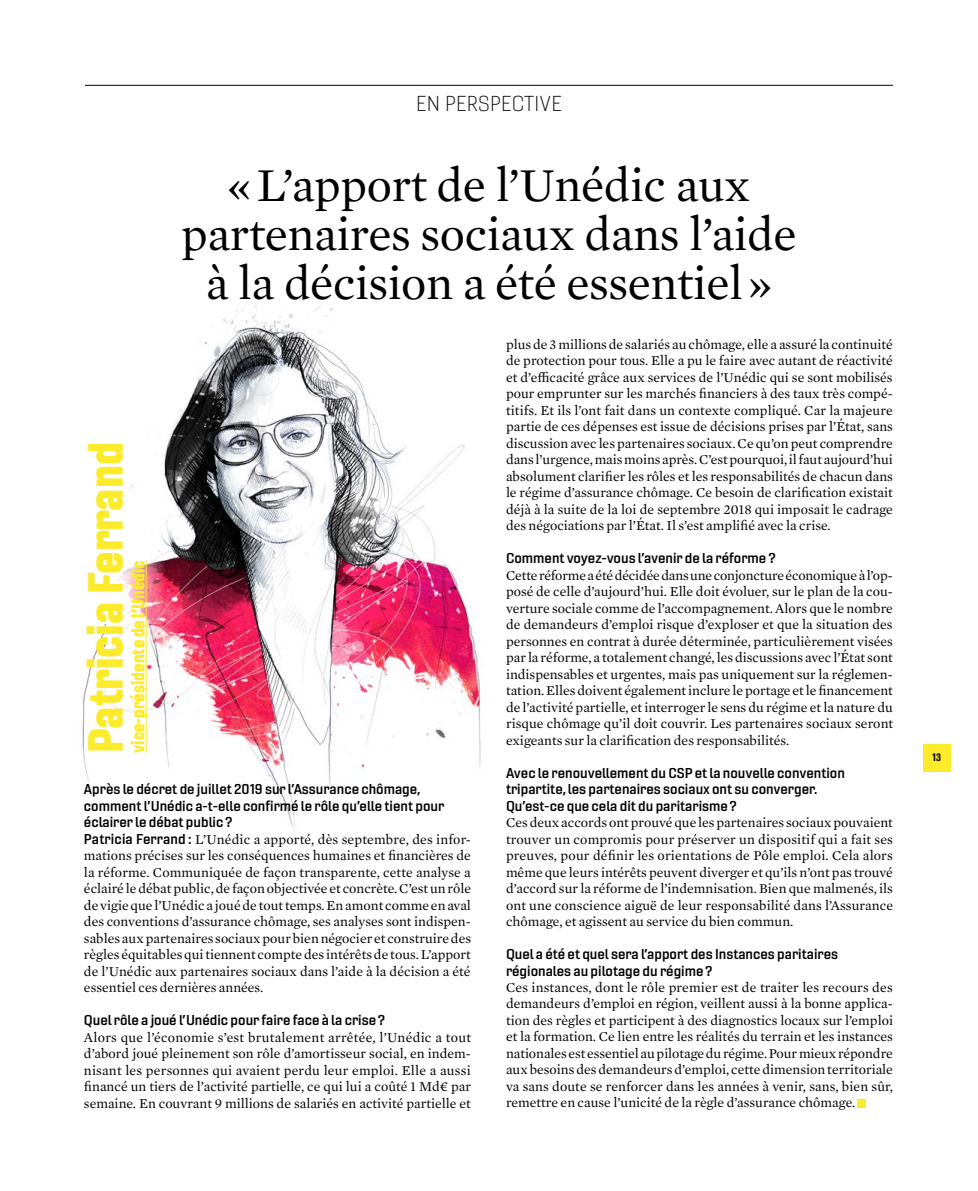
<style>
.page{position:relative;width:978px;height:1191px;background:#fff}
.page>*{position:absolute;margin:0;border:0;box-sizing:border-box;transform-origin:0 0}
.t1{font:48px/49.5px "Mercury Text G1";letter-spacing:-.01em;color:#000;text-align:center}
.t2{font:48px "Gineso Con Bla";color:#fceb2b}
.t3{font:21px "Gineso Ext Thi";letter-spacing:.01em;color:#000}
.t4{font:18px "Gineso Con Bla";color:#fceb2b}
.t5{font:13.8px/16.5px "Mercury Text G1";color:#000;text-align:justify}
.t6{font:13.8px/16.5px "Gineso Ext Dem";color:#000}
.t7{font:10.5px "Gineso Con Bol";color:#000}
.s1{font-family:"Gineso Ext Dem"}
</style>
<div class="page">
<div style="left:923px;top:743px;width:28px;height:28px;background:#fceb2b"></div>
<img style="left:82px;top:306px;width:399px;height:524px">
<hr style="left:85px;top:85px;width:808px;height:1px;background:#000">
<div style="left:857px;top:1098px;width:9px;height:9px;background:#fceb2b"></div>
<svg style="left:82px;top:514px;width:83px;height:109px"></svg>
<hr style="left:146px;top:560px;width:1px;height:193px;background:#fceb2b">
<h2 class="t3" style="left:416px;top:91px;width:147px">EN PERSPECTIVE</h2>
<h1 class="t1" style="left:181px;top:157px;width:617px">« L’apport de l’Unédic aux partenaires sociaux dans l’aide à la décision a été essentiel »</h1>
<h1 class="t2" style="left:74px;top:753px;width:312px;rotate:-90deg">Patricia Ferrand</h1>
<h3 class="t4" style="left:126px;top:753px;width:194px;rotate:-90deg">vice-présidente de l’Unédic</h3>
<p class="t6" style="left:84px;top:781px;width:362px">Après le décret de juillet 2019 sur l’Assurance chômage, comment l’Unédic a-t-elle confirmé le rôle qu’elle tient pour éclairer le débat public ?</p>
<p class="t5" style="left:84px;top:830px;width:389px"><span class="s1">Patricia Ferrand :</span> L’Unédic a apporté, dès septembre, des infor&shy;mations précises sur les conséquences humaines et financières de la réforme. Communiquée de façon transparente, cette analyse a éclairé le débat public, de façon objectivée et concrète. C’est un rôle de vigie que l’Unédic a joué de tout temps. En amont comme en aval des conventions d’assurance chômage, ses analyses sont indispen&shy;sables aux partenaires sociaux pour bien négocier et construire des règles équitables qui tiennent compte des intérêts de tous. L’apport de l’Unédic aux partenaires sociaux dans l’aide à la décision a été essentiel ces dernières années.</p>
<p class="t6" style="left:84px;top:1011px;width:303px">Quel rôle a joué l’Unédic pour faire face à la crise ?</p>
<p class="t5" style="left:84px;top:1028px;width:389px">Alors que l’économie s’est brutalement arrêtée, l’Unédic a tout d’abord joué pleinement son rôle d’amortisseur social, en indem&shy;nisant les personnes qui avaient perdu leur emploi. Elle a aussi financé un tiers de l’activité partielle, ce qui lui a coûté 1 Md€ par semaine. En couvrant 9 millions de salariés en activité partielle et</p>
<p class="t5" style="left:506px;top:335px;width:388px">plus de 3 millions de salariés au chômage, elle a assuré la continuité de protection pour tous. Elle a pu le faire avec autant de réactivité et d’efficacité grâce aux services de l’Unédic qui se sont mobilisés pour emprunter sur les marchés financiers à des taux très compé&shy;titifs. Et ils l’ont fait dans un contexte compliqué. Car la majeure partie de ces dépenses est issue de décisions prises par l’État, sans discussion avec les partenaires sociaux. Ce qu’on peut comprendre dans l’urgence, mais moins après. C’est pourquoi, il faut aujourd’hui absolument clarifier les rôles et les responsabilités de chacun dans le régime d’assurance chômage. Ce besoin de clarification existait déjà à la suite de la loi de septembre 2018 qui imposait le cadrage des négociations par l’État. Il s’est amplifié avec la crise.</p>
<p class="t6" style="left:506px;top:550px;width:272px">Comment voyez-vous l’avenir de la réforme ?</p>
<p class="t5" style="left:506px;top:566px;width:389px">Cette réforme a été décidée dans une conjoncture économique à l’op&shy;posé de celle d’aujourd’hui. Elle doit évoluer, sur le plan de la cou&shy;verture sociale comme de l’accompagnement. Alors que le nombre de demandeurs d’emploi risque d’exploser et que la situation des personnes en contrat à durée déterminée, particulièrement visées par la réforme, a totalement changé, les discussions avec l’État sont indispensables et urgentes, mais pas uniquement sur la réglemen&shy;tation. Elles doivent également inclure le portage et le financement de l’activité partielle, et interroger le sens du régime et la nature du risque chômage qu’il doit couvrir. Les partenaires sociaux seront exigeants sur la clarification des responsabilités.</p>
<p class="t6" style="left:506px;top:764px;width:340px">Avec le renouvellement du CSP et la nouvelle convention tripartite, les partenaires sociaux ont su converger.<br>Qu’est-ce que cela dit du paritarisme ?</p>
<p class="t5" style="left:506px;top:813px;width:389px">Ces deux accords ont prouvé que les partenaires sociaux pouvaient trouver un compromis pour préserver un dispositif qui a fait ses preuves, pour définir les orientations de Pôle emploi. Cela alors même que leurs intérêts peuvent diverger et qu’ils n’ont pas trouvé d’accord sur la réforme de l’indemnisation. Bien que malmenés, ils ont une conscience aiguë de leur responsabilité dans l’Assurance chômage, et agissent au service du bien commun.</p>
<p class="t6" style="left:506px;top:945px;width:334px">Quel a été et quel sera l’apport des Instances paritaires régionales au pilotage du régime ?</p>
<p class="t5" style="left:506px;top:978px;width:389px">Ces instances, dont le rôle premier est de traiter les recours des demandeurs d’emploi en région, veillent aussi à la bonne applica&shy;tion des règles et participent à des diagnostics locaux sur l’emploi et la formation. Ce lien entre les réalités du terrain et les instances nationales est essentiel au pilotage du régime. Pour mieux répondre aux besoins des demandeurs d’emploi, cette dimension territoriale va sans doute se renforcer dans les années à venir, sans, bien sûr, remettre en cause l’unicité de la règle d’assurance chômage.</p>
<p class="t7" style="left:932px;top:750px;width:10px">13</p>
</div>
